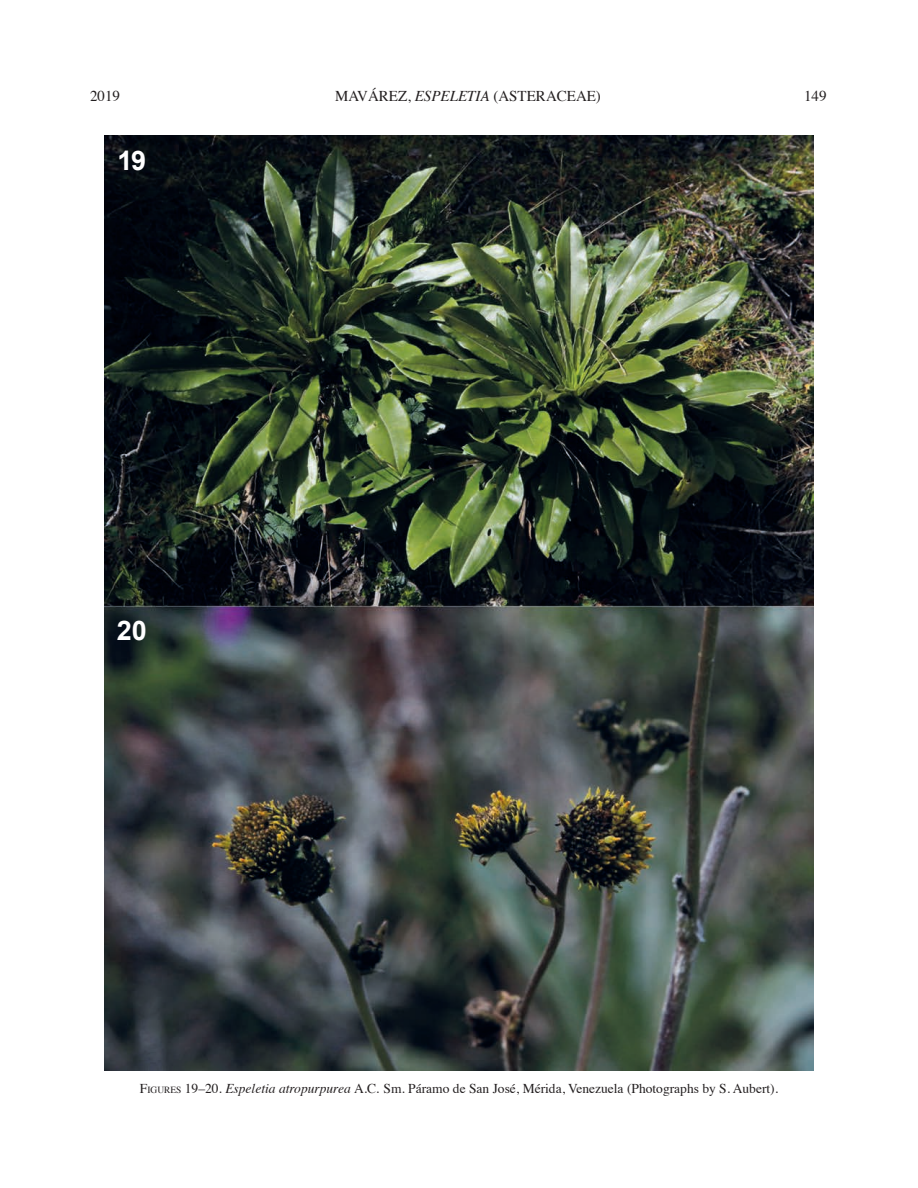
<style>
.page{position:relative;width:918px;height:1188px;background:#fff}
.page>*{position:absolute;margin:0;border:0;box-sizing:border-box;transform-origin:0 0}
.t1{font:700 27px "Arial";color:#fff}
.t2{font:15px "Times";color:#231f20}
.t3{font:13.5px "Times";color:#231f20}
.s1{font-style:italic}
.s2{font-style:inherit}
.s3{font-size:9.45px}
</style>
<div class="page">
<img style="left:104px;top:135px;width:710px;height:936px">
<p class="t2" style="left:90px;top:82px;width:31px">2019</p>
<p class="t2" style="left:335px;top:82px;width:267px">MAVÁREZ, <span class="s1">ESPELETIA</span> (ASTERACEAE)</p>
<p class="t2" style="left:804px;top:82px;width:24px">149</p>
<h1 class="t1" style="left:118px;top:143px;width:30px">19</h1>
<h1 class="t1" style="left:117px;top:612px;width:32px">20</h1>
<p class="t3" style="left:140px;top:1076px;width:640px"><span class="s2">F</span><span class="s3">IGURES</span> 19–20. <span class="s1">Espeletia atropurpurea</span> A.C. Sm. Páramo de San José, Mérida, Venezuela (Photographs by S. Aubert).</p>
</div>
